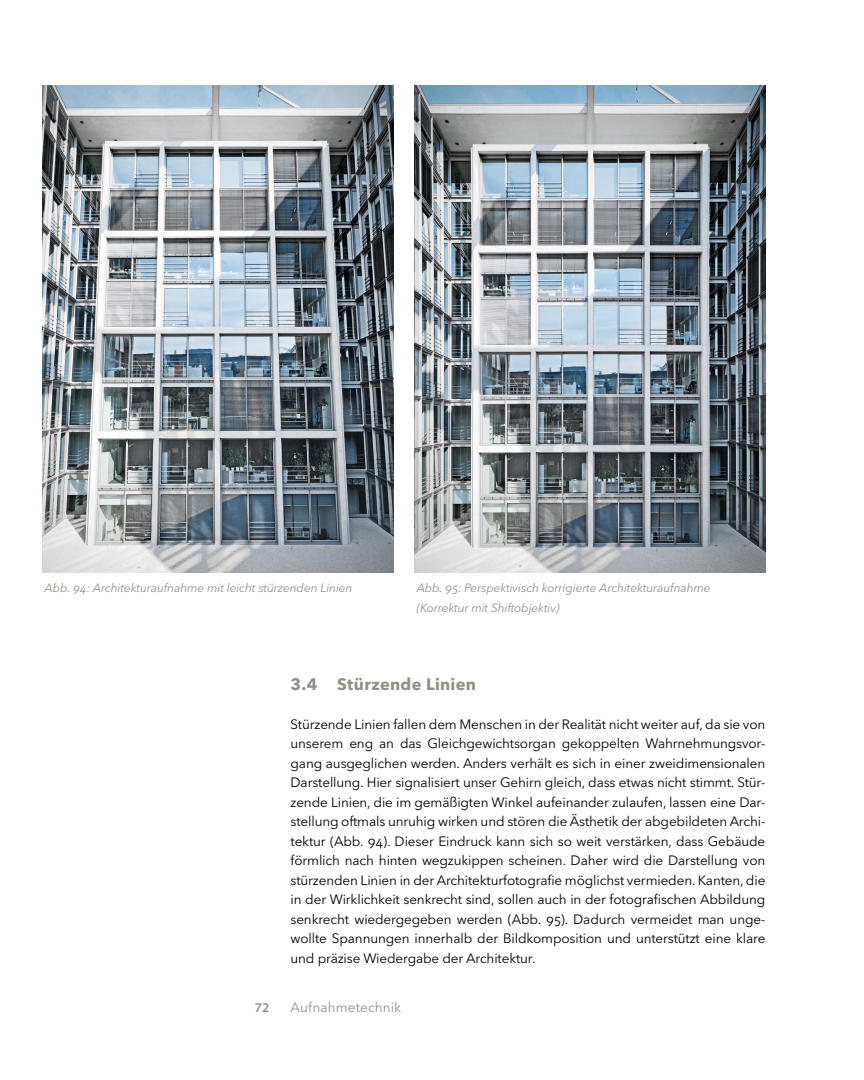
<style>
.page{position:relative;width:864px;height:1080px;background:#fff}
.page>*{position:absolute;margin:0;border:0;box-sizing:border-box;transform-origin:0 0}
.t1{font:700 16.5px "Avenir Next LT Pro";letter-spacing:.015em;color:#918f85}
.Text{font:13.5px/19.5px "Avenir Next LT Pro";letter-spacing:-.01em;color:#000;text-align:justify}
.t2{font:13.5px "Avenir Next LT Pro";letter-spacing:.005em;color:#918f85}
.t3{font:600 13.5px "Myriad Pro";color:#918f85}
.Bildunterschrift_lin{font:italic 12px/19.5px "Avenir Next LT Pro";letter-spacing:-.01em;color:#918f85}
</style>
<div class="page">
<img style="left:43px;top:85px;width:350px;height:488px">
<img style="left:415px;top:85px;width:350px;height:488px">
<p class="Bildunterschrift_lin" style="left:45px;top:578px;width:309px">Abb. 94: Architekturaufnahme mit leicht stürzenden Linien</p>
<p class="Bildunterschrift_lin" style="left:417px;top:578px;width:296px">Abb. 95: Perspektivisch korrigierte Architekturaufnahme (Korrektur mit Shiftobjektiv)</p>
<p class="t1" style="left:291px;top:674px;width:187px">3.4 Stürzende Linien</p>
<p class="Text" style="left:291px;top:714px;width:476px">Stürzende Linien fallen dem Menschen in der Realität nicht weiter auf, da sie von unserem eng an das Gleichgewichtsorgan gekoppelten Wahrnehmungsvor&shy;gang ausgeglichen werden. Anders verhält es sich in einer zweidimensionalen Darstellung. Hier signalisiert unser Gehirn gleich, dass etwas nicht stimmt. Stür&shy;zende Linien, die im gemäßigten Winkel aufeinander zulaufen, lassen eine Dar&shy;stellung oftmals unruhig wirken und stören die Ästhetik der abgebildeten Archi&shy;tektur (Abb. 94). Dieser Eindruck kann sich so weit verstärken, dass Gebäude förmlich nach hinten wegzukippen scheinen. Daher wird die Darstellung von stürzenden Linien in der Architekturfotografie möglichst vermieden. Kanten, die in der Wirklichkeit senkrecht sind, sollen auch in der fotografischen Abbildung senkrecht wiedergegeben werden (Abb. 95). Dadurch vermeidet man unge&shy;wollte Spannungen innerhalb der Bildkomposition und unterstützt eine klare und präzise Wiedergabe der Architektur.</p>
<p class="t3" style="left:255px;top:999px;width:16px">72</p>
<p class="t2" style="left:291px;top:999px;width:112px">Aufnahmetechnik</p>
</div>
